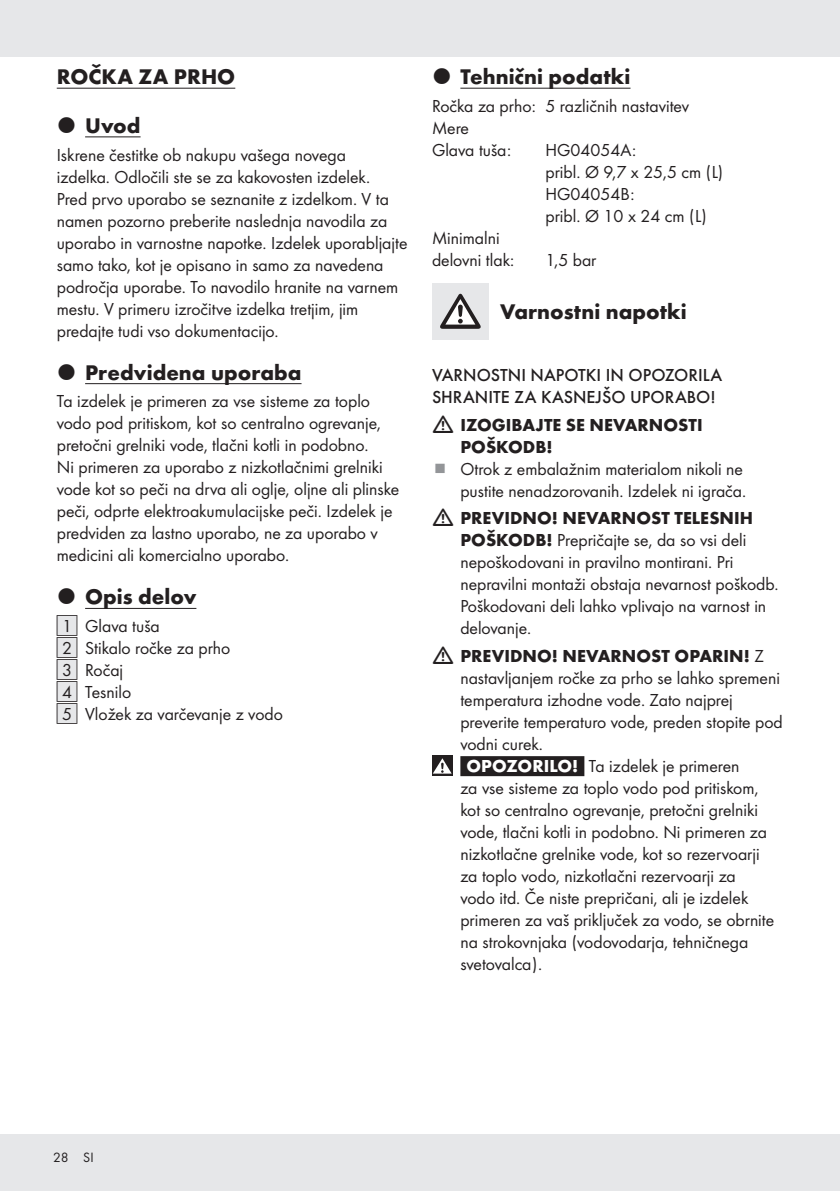
<style>
.page{position:relative;width:840px;height:1191px;background:#fff}
.page>*{position:absolute;margin:0;border:0;box-sizing:border-box;transform-origin:0 0}
.Headline-01{font:700 22px "Futura";color:#231f20}
.Product_Name{font:700 22px "Futura";color:#231f20}
.Body{font:18px/22px "Futura Boo";color:#231f20}
.Indent{font:18px/22px "Futura Boo";color:#231f20}
.Body-2{font:500 18px/22px "Futura";color:#231f20}
.t1{font:700 18px/22px "Futura";color:#231f20}
.t2{font:14px "Futura Boo";color:#231f20}
.s1{font-family:"IMP Lidl Num Box";font-size:15.8px;color:#e6e7e9}
.s2{font-family:"IMP Lidl Num Box";font-size:15.8px}
.s3{font-family:"Futura";font-weight:700}
.s4{font-family:"Futura";font-weight:700;color:#fff}
</style>
<div class="page">
<div style="left:0;top:1134px;width:839px;height:57px;background:#e6e7e9"></div>
<div style="left:0;top:0;width:839px;height:57px;background:#e6e7e9"></div>
<hr style="left:57px;top:88px;width:178px;height:1px;background:#231f20">
<hr style="left:85px;top:136px;width:55px;height:1px;background:#231f20">
<hr style="left:85px;top:383px;width:216px;height:1px;background:#231f20">
<hr style="left:85px;top:608px;width:111px;height:1px;background:#231f20">
<hr style="left:460px;top:88px;width:170px;height:1px;background:#231f20">
<div style="left:460px;top:756px;width:124px;height:20px;background:#231f20"></div>
<div style="left:432px;top:283px;width:56px;height:57px;background:#e6e7e9"></div>
<svg style="left:440px;top:294px;width:40px;height:35px"></svg>
<svg style="left:432px;top:755px;width:20px;height:21px"></svg>
<svg style="left:432px;top:758px;width:19px;height:15px"></svg>
<p class="Product_Name" style="left:57px;top:61px;width:180px">ROČKA ZA PRHO</p>
<p class="Headline-01" style="left:85px;top:109px;width:57px">Uvod</p>
<p class="Body" style="left:57px;top:143px;width:352px">Iskrene čestitke ob nakupu vašega novega<br>izdelka. Odločili ste se za kakovosten izdelek.<br>Pred prvo uporabo se seznanite z izdelkom. V ta namen pozorno preberite naslednja navodila za uporabo in varnostne napotke. Izdelek uporabljajte samo tako, kot je opisano in samo za navedena področja uporabe. To navodilo hranite na varnem mestu. V primeru izročitve izdelka tretjim, jim predajte tudi vso dokumentacijo.</p>
<p class="Headline-01" style="left:85px;top:356px;width:218px">Predvidena uporaba</p>
<p class="Body" style="left:57px;top:389px;width:344px">Ta izdelek je primeren za vse sisteme za toplo vodo pod pritiskom, kot so centralno ogrevanje, pretočni grelniki vode, tlačni kotli in podobno.<br>Ni primeren za uporabo z nizkotlačnimi grelniki vode kot so peči na drva ali oglje, oljne ali plinske peči, odprte elektroakumulacijske peči. Izdelek je predviden za lastno uporabo, ne za uporabo v medicini ali komercialno uporabo.</p>
<p class="Headline-01" style="left:85px;top:581px;width:113px">Opis delov</p>
<p class="Indent" style="left:57px;top:614px;width:104px"><span class="s1">[</span><span class="s2">1]</span> Glava tuša</p>
<p class="Indent" style="left:57px;top:636px;width:175px"><span class="s1">[</span><span class="s2">2]</span> Stikalo ročke za prho</p>
<p class="Indent" style="left:57px;top:658px;width:68px"><span class="s1">[</span><span class="s2">3]</span> Ročaj</p>
<p class="Indent" style="left:57px;top:680px;width:76px"><span class="s1">[</span><span class="s2">4]</span> Tesnilo</p>
<p class="Indent" style="left:57px;top:702px;width:227px"><span class="s1">[</span><span class="s2">5]</span> Vložek za varčevanje z vodo</p>
<p class="Headline-01" style="left:460px;top:61px;width:171px">Tehnični podatki</p>
<p class="Body" style="left:432px;top:94px;width:258px">Ročka za prho: 5 različnih nastavitev</p>
<p class="Body" style="left:432px;top:116px;width:81px">Mere<br>Glava tuša:</p>
<p class="Body" style="left:545px;top:138px;width:92px">HG04054A:</p>
<p class="Body" style="left:545px;top:160px;width:179px">pribl. Ø 9,7 x 25,5 cm (L)</p>
<p class="Body" style="left:545px;top:182px;width:90px">HG04054B:</p>
<p class="Body" style="left:545px;top:204px;width:162px">pribl. Ø 10 x 24 cm (L)</p>
<p class="Body" style="left:432px;top:226px;width:84px">Minimalni delovni tlak:</p>
<p class="Body" style="left:545px;top:248px;width:52px">1,5 bar</p>
<p class="Headline-01" style="left:500px;top:296px;width:188px">Varnostni napotki</p>
<p class="Body-2" style="left:432px;top:363px;width:291px">VARNOSTNI NAPOTKI IN OPOZORILA<br>SHRANITE ZA KASNEJŠO UPORABO!</p>
<p class="t1" style="left:460px;top:412px;width:243px">IZOGIBAJTE SE NEVARNOSTI<br>POŠKODB!</p>
<p class="Body" style="left:460px;top:457px;width:287px">Otrok z embalažnim materialom nikoli ne pustite nenadzorovanih. Izdelek ni igrača.</p>
<p class="Body" style="left:460px;top:506px;width:319px"><span class="s3">PREVIDNO! NEVARNOST TELESNIH POŠKODB!</span> Prepričajte se, da so vsi deli nepoškodovani in pravilno montirani. Pri nepravilni montaži obstaja nevarnost poškodb.<br>Poškodovani deli lahko vplivajo na varnost in delovanje.</p>
<p class="Body" style="left:460px;top:644px;width:324px"><span class="s3">PREVIDNO! NEVARNOST OPARIN!</span> Z nastavljanjem ročke za prho se lahko spremeni temperatura izhodne vode. Zato najprej preverite temperaturo vode, preden stopite pod vodni curek.</p>
<p class="Indent" style="left:460px;top:754px;width:315px;text-indent:6px"><span class="s4">OPOZORILO!</span> Ta izdelek je primeren<br>za vse sisteme za toplo vodo pod pritiskom, kot so centralno ogrevanje, pretočni grelniki vode, tlačni kotli in podobno. Ni primeren za nizkotlačne grelnike vode, kot so rezervoarji za toplo vodo, nizkotlačni rezervoarji za vodo itd. Če niste prepričani, ali je izdelek primeren za vaš priključek za vodo, se obrnite na strokovnjaka (vodovodarja, tehničnega svetovalca).</p>
<p class="t2" style="left:53px;top:1147px;width:42px">28 SI</p>
</div>
